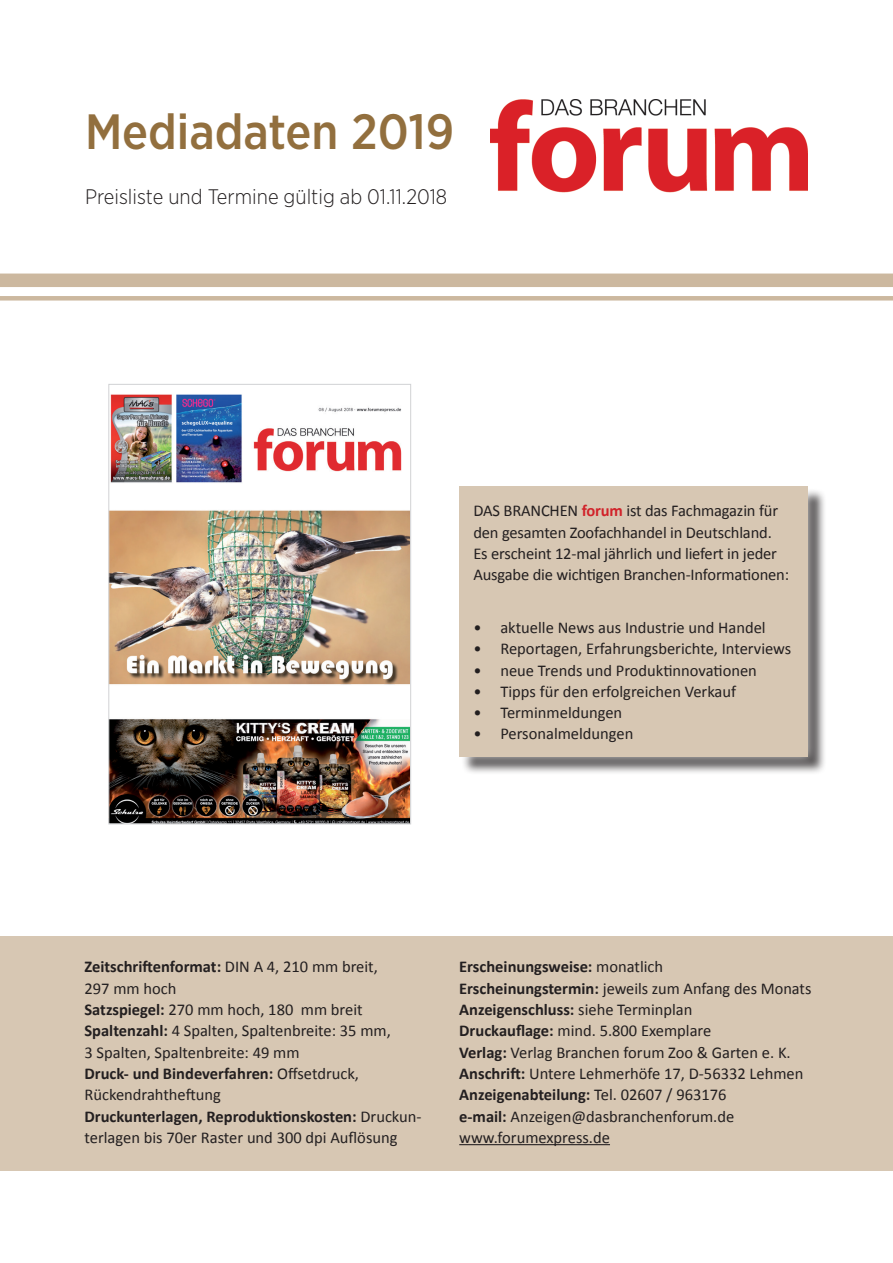
<style>
.page{position:relative;width:893px;height:1263px;background:#fff}
.page>*{position:absolute;margin:0;border:0;box-sizing:border-box;transform-origin:0 0}
.t1{font:500 49.5px "Gotham Narrow";color:#926f3e}
.t2{font:300 21px "Gotham Narrow";color:#231f20}
.t3{font:16.5px/21.3px "Calibri";color:#231f20}
.s1{font-weight:700;color:#d1232a}
.s2{font-weight:700}
</style>
<div class="page">
<div style="left:461px;top:488px;width:366px;height:287px;background:#231f20;opacity:.75"></div>
<div style="left:449px;top:476px;width:369px;height:290px;background:#fff;opacity:.75"></div>
<div style="left:459px;top:486px;width:349px;height:270px;background:#d7c7b3"></div>
<div style="left:0;top:936px;width:893px;height:234px;background:#d7c7b3"></div>
<img style="left:490px;top:99px;width:318px;height:94px">
<hr style="left:459px;top:1144px;width:151px;height:1px;background:#231f20">
<div style="left:0;top:274px;width:893px;height:13px;background:#ccb89f"></div>
<div style="left:0;top:296px;width:893px;height:5px;background:#ccb89f"></div>
<img style="left:110px;top:394px;width:299px;height:428px">
<div style="left:108px;top:384px;width:303px;height:440px;border:1px solid #d1d2d4"></div>
<h1 class="t1" style="left:85px;top:100px;width:371px">Mediadaten 2019</h1>
<p class="t2" style="left:85px;top:183px;width:364px">Preisliste und Termine gültig ab 01.11.2018</p>
<p class="t3" style="left:473px;top:500px;width:317px">DAS BRANCHEN <span class="s1">forum</span> ist das Fachmagazin für den gesamten Zoofachhandel in Deutschland.<br>Es erscheint 12-mal jährlich und liefert in jeder Ausgabe die wichtigen Branchen-Informationen:</p>
<p class="t3" style="left:473px;top:617px;width:294px">• aktuelle News aus Industrie und Handel</p>
<p class="t3" style="left:473px;top:638px;width:319px">• Reportagen, Erfahrungsberichte, Interviews</p>
<p class="t3" style="left:473px;top:659px;width:285px">• neue Trends und Produktinnovationen</p>
<p class="t3" style="left:473px;top:681px;width:264px">• Tipps für den erfolgreichen Verkauf</p>
<p class="t3" style="left:473px;top:702px;width:150px">• Terminmeldungen</p>
<p class="t3" style="left:473px;top:723px;width:162px">• Personalmeldungen</p>
<p class="t3" style="left:84px;top:956px;width:339px"><span class="s2">Zeitschriftenformat:</span> DIN A 4, 210 mm breit,<br>297 mm hoch<br><span class="s2">Satzspiegel:</span> 270 mm hoch, 180 mm breit <span class="s2">Spaltenzahl:</span> 4 Spalten, Spaltenbreite: 35 mm,<br>3 Spalten, Spaltenbreite: 49 mm<br><span class="s2">Druck- und Bindeverfahren:</span> Offsetdruck, Rückendrahtheftung<br><span class="s2">Druckunterlagen, Reproduktionskosten:</span> Druckun&shy;terlagen bis 70er Raster und 300 dpi Auflösung</p>
<p class="t3" style="left:459px;top:956px;width:354px"><span class="s2">Erscheinungsweise:</span> monatlich<br><span class="s2">Erscheinungstermin:</span> jeweils zum Anfang des Monats <span class="s2">Anzeigenschluss:</span> siehe Terminplan<br><span class="s2">Druckauflage:</span> mind. 5.800 Exemplare<br><span class="s2">Verlag:</span> Verlag Branchen forum Zoo &amp; Garten e. K.<br><span class="s2">Anschrift:</span> Untere Lehmerhöfe 17, D-56332 Lehmen <span class="s2">Anzeigenabteilung:</span> Tel. 02607 / 963176<br><span class="s2">e-mail:</span> Anzeigen@dasbranchenforum.de www.forumexpress.de</p>
</div>
